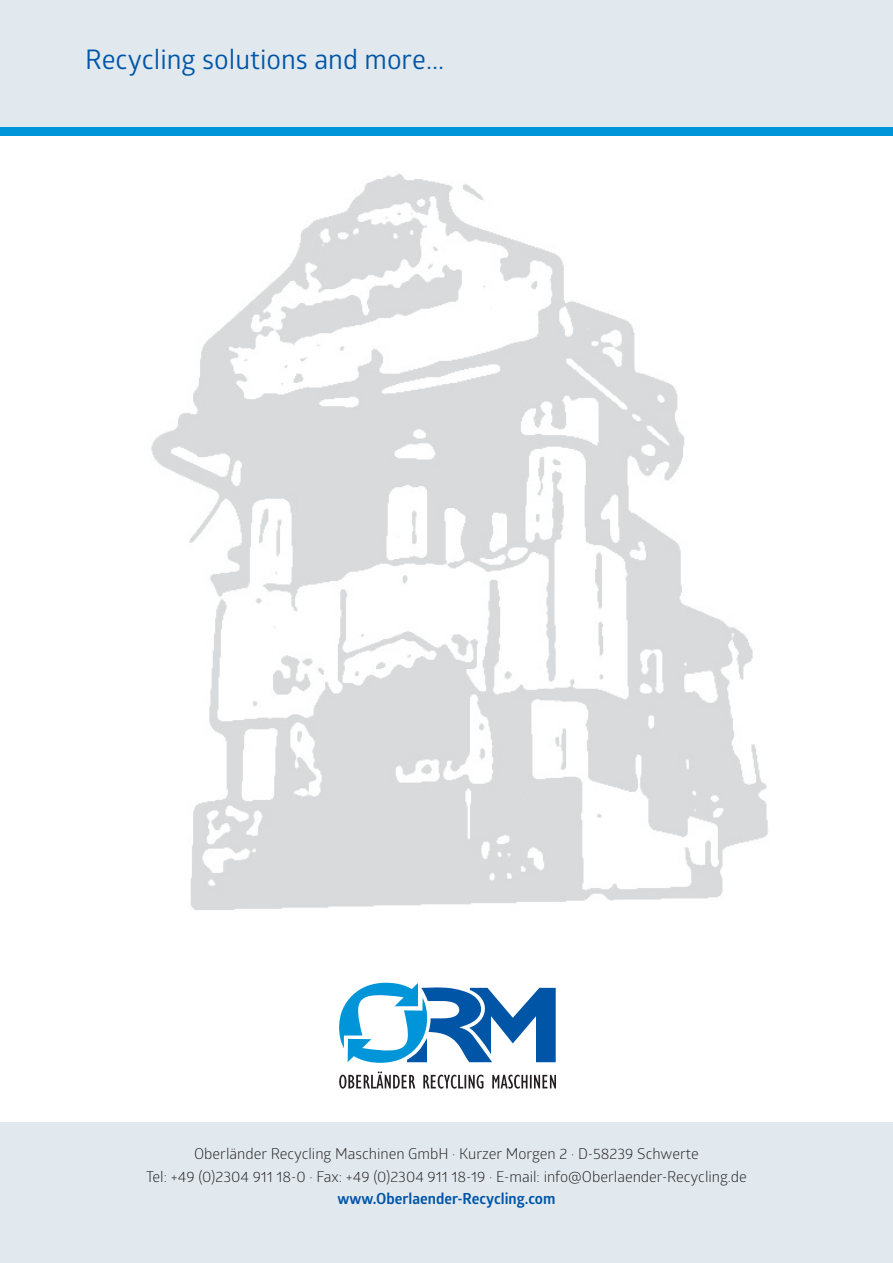
<style>
.page{position:relative;width:893px;height:1263px;background:#fff}
.page>*{position:absolute;margin:0;border:0;box-sizing:border-box;transform-origin:0 0}
.t1{font:27px "Glober";color:#0155a7}
.t2{font:15px/22.5px "Glober";color:#231f20;text-align:center}
.t3{font:700 15px "Glober";color:#0155a7}
</style>
<div class="page">
<div style="left:0;top:1123px;width:893px;height:140px;background:#e1e9ee"></div>
<div style="left:0;top:0;width:893px;height:128px;background:#e1e9ee"></div>
<div style="left:0;top:128px;width:893px;height:8px;background:#0095d9"></div>
<svg style="left:339px;top:983px;width:217px;height:80px"></svg>
<svg style="left:339px;top:1071px;width:217px;height:18px"></svg>
<img style="left:151px;top:173px;width:618px;height:737px">
<h1 class="t1" style="left:85px;top:41px;width:361px">Recycling solutions and more...</h1>
<p class="t2" style="left:146px;top:1142px;width:602px">Oberländer Recycling Maschinen GmbH · Kurzer Morgen 2 · D-58239 Schwerte<br>Tel: +49 (0)2304 911 18-0 · Fax: +49 (0)2304 911 18-19 · E-mail: info@Oberlaender-Recycling.de</p>
<p class="t3" style="left:337px;top:1188px;width:220px">www.Oberlaender-Recycling.com</p>
</div>
